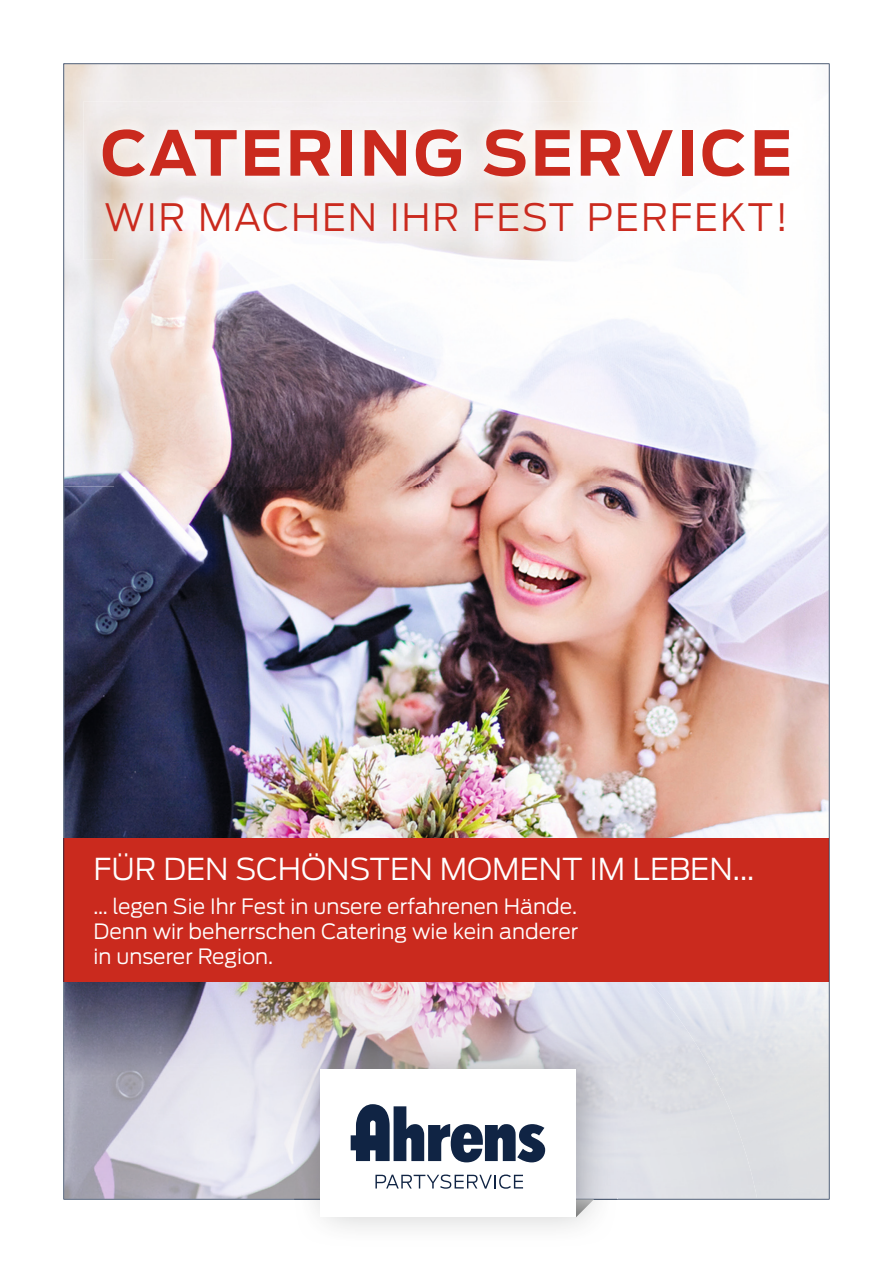
<style>
.page{position:relative;width:893px;height:1263px;background:#fff}
.page>*{position:absolute;margin:0;border:0;box-sizing:border-box;transform-origin:0 0}
.t1{font:700 61.5px "Antenna";letter-spacing:.05em;color:#ca2a1e}
.t2{font:300 37.5px "Antenna";letter-spacing:.05em;color:#ca2a1e}
.t3{font:300 30px "Antenna";color:#fff}
.t4{font:300 21px/25.2px "Antenna";color:#fff;text-align:justify}
</style>
<div class="page">
<img style="left:63px;top:63px;width:767px;height:1136px">
<img style="left:294px;top:1032px;width:323px;height:196px">
<img style="left:294px;top:1199px;width:323px;height:1px">
<img style="left:576px;top:1199px;width:18px;height:18px">
<div style="left:320px;top:1069px;width:256px;height:148px;background:#fff"></div>
<svg style="left:351px;top:1104px;width:194px;height:58px"></svg>
<svg style="left:375px;top:1174px;width:148px;height:15px"></svg>
<h1 class="t1" style="left:101px;top:117px;width:693px">CATERING SERVICE</h1>
<h2 class="t2" style="left:104px;top:195px;width:686px">WIR MACHEN IHR FEST PERFEKT!</h2>
<h3 class="t3" style="left:94px;top:851px;width:662px">FÜR DEN SCHÖNSTEN MOMENT IM LEBEN...</h3>
<p class="t4" style="left:94px;top:893px;width:486px">… legen Sie Ihr Fest in unsere erfahrenen Hände.<br>Denn wir beherrschen Catering wie kein anderer in unserer Region.</p>
</div>
